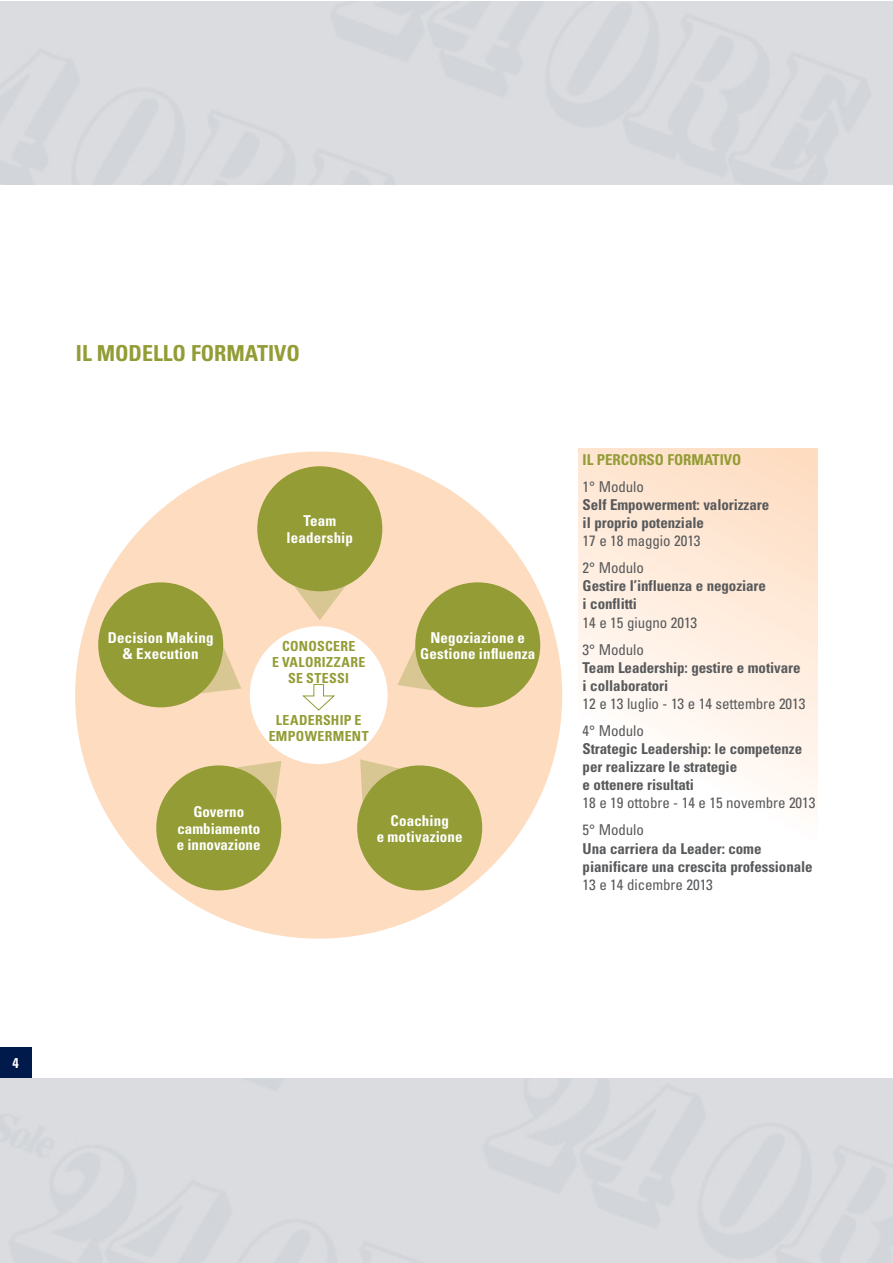
<style>
.page{position:relative;width:893px;height:1263px;background:#fff}
.page>*{position:absolute;margin:0;border:0;box-sizing:border-box;transform-origin:0 0}
.t1{font:700 condensed 22.05px "Univers";color:#939c35}
.t2{font:700 condensed 15px/18.1px "Univers";letter-spacing:-.005em;color:#58595b}
.t3{font:condensed 15px/27px "Univers";letter-spacing:-.005em;color:#58595b}
.t4{font:700 condensed 15px/16.5px "Univers";letter-spacing:.01em;color:#fff;text-align:center}
.t5{font:700 condensed 15px "Univers";color:#939c35}
.t6{font:700 condensed 14.1px "Univers";color:#fff}
.t7{font:700 condensed 13.8px/15.8px "Univers";letter-spacing:.025em;color:#939c35;text-align:center}
</style>
<div class="page">
<img style="left:0;top:1px;width:892px;height:1262px">
<h1 class="t1" style="left:76px;top:340px;width:226px">IL MODELLO FORMATIVO</h1>
<p class="t4" style="left:287px;top:513px;width:68px">Team leadership</p>
<p class="t4" style="left:108px;top:629px;width:107px">Decision Making &amp; Execution</p>
<p class="t4" style="left:420px;top:629px;width:117px">Negoziazione e<br>Gestione influenza</p>
<p class="t7" style="left:272px;top:638px;width:95px">CONOSCERE<br>E VALORIZZARE<br>SE STESSI</p>
<p class="t7" style="left:269px;top:712px;width:101px">LEADERSHIP E<br>EMPOWERMENT</p>
<p class="t4" style="left:177px;top:804px;width:85px">Governo cambiamento e innovazione</p>
<p class="t4" style="left:377px;top:812px;width:87px">Coaching<br>e motivazione</p>
<p class="t5" style="left:583px;top:450px;width:160px">IL PERCORSO FORMATIVO</p>
<p class="t3" style="left:583px;top:473px;width:63px">1° Modulo</p>
<p class="t2" style="left:583px;top:495px;width:188px">Self Empowerment: valorizzare il proprio potenziale</p>
<p class="t3" style="left:583px;top:527px;width:119px">17 e 18 maggio 2013<br>2° Modulo</p>
<p class="t2" style="left:583px;top:577px;width:185px">Gestire l’influenza e negoziare i conflitti</p>
<p class="t3" style="left:583px;top:608px;width:116px">14 e 15 giugno 2013<br>3° Modulo</p>
<p class="t2" style="left:583px;top:658px;width:219px">Team Leadership: gestire e motivare i collaboratori</p>
<p class="t3" style="left:583px;top:690px;width:224px">12 e 13 luglio - 13 e 14 settembre 2013<br>4° Modulo</p>
<p class="t2" style="left:583px;top:740px;width:221px">Strategic Leadership: le competenze per realizzare le strategie<br>e ottenere risultati</p>
<p class="t3" style="left:583px;top:789px;width:234px">18 e 19 ottobre - 14 e 15 novembre 2013<br>5° Modulo</p>
<p class="t2" style="left:583px;top:839px;width:232px">Una carriera da Leader: come pianificare una crescita professionale</p>
<p class="t3" style="left:583px;top:871px;width:132px">13 e 14 dicembre 2013</p>
<p class="t6" style="left:12px;top:1054px;width:8px">4</p>
</div>
